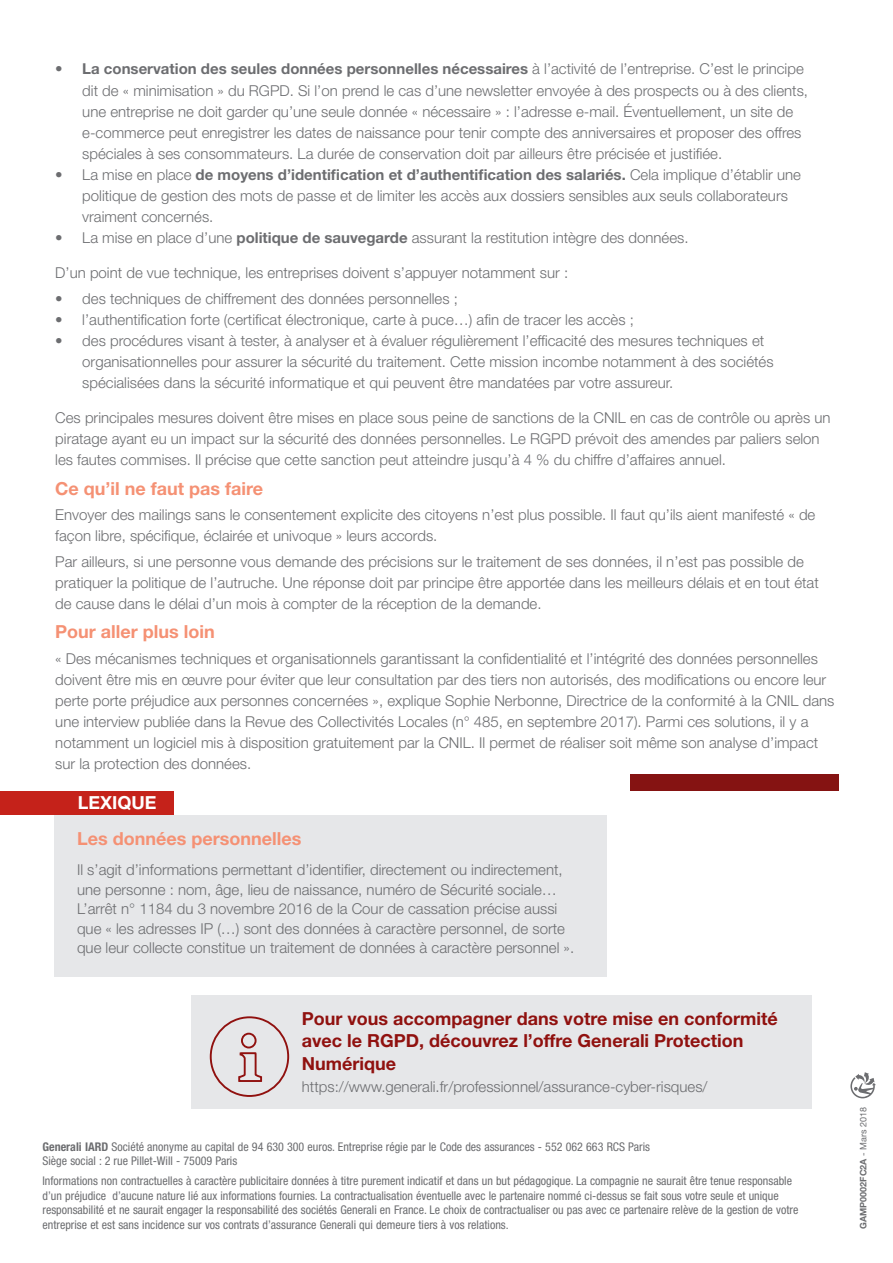
<style>
.page{position:relative;width:893px;height:1263px;background:#fff}
.page>*{position:absolute;margin:0;border:0;box-sizing:border-box;transform-origin:0 0}
.t1{font:700 18px/22.5px "Helvetica Neue LT Std";color:#90110f}
.t2{font:700 18px "Helvetica Neue LT Std";color:#f59174}
.t3{font:700 18px "Helvetica Neue LT Std";color:#fff}
.t4{font:300 15px/21px "Helvetica Neue LT Std";color:#6c6d70}
.bodoni_c8{font:condensed 12px/14.4px "Helvetica Neue LT Std";color:#6c6d70}
.Texte{font:condensed 12px/14.4px "Helvetica Neue LT Std";color:#6c6d70}
.bodoni_c8-2{font:700 9px "Helvetica Neue LT Std";color:#6c6d70}
.s1{font-weight:700}
.s2{font-weight:400}
</style>
<div class="page">
<div style="left:0;top:791px;width:174px;height:24px;background:#c5221a"></div>
<div style="left:54px;top:815px;width:553px;height:162px;background:#e6e7e9"></div>
<div style="left:191px;top:995px;width:621px;height:113px;background:#e6e7e9"></div>
<svg style="left:209px;top:1016px;width:81px;height:81px"></svg>
<svg style="left:850px;top:1072px;width:26px;height:26px"></svg>
<div style="left:631px;top:774px;width:208px;height:16px;background:#851312"></div>
<p class="t4" style="left:82px;top:58px;width:727px;text-indent:-27px"><span class="s1">• La conservation des seules données personnelles nécessaires</span> à l’activité de l’entreprise. C’est le principe dit de « minimisation » du RGPD. Si l’on prend le cas d’une newsletter envoyée à des prospects ou à des clients, une entreprise ne doit garder qu’une seule donnée « nécessaire » : l’adresse e-mail. Éventuellement, un site de e-commerce peut enregistrer les dates de naissance pour tenir compte des anniversaires et proposer des offres spéciales à ses consommateurs. La durée de conservation doit par ailleurs être précisée et justifiée.</p>
<p class="t4" style="left:82px;top:163px;width:720px;text-indent:-27px">• La mise en place <span class="s1">de moyens d’identification et d’authentification des salariés.</span> Cela implique d’établir une politique de gestion des mots de passe et de limiter les accès aux dossiers sensibles aux seuls collaborateurs vraiment concernés.</p>
<p class="t4" style="left:55px;top:226px;width:635px">• La mise en place d’une <span class="s1">politique de sauvegarde</span> assurant la restitution intègre des données.</p>
<p class="t4" style="left:55px;top:262px;width:514px">D’un point de vue technique, les entreprises doivent s’appuyer notamment sur :</p>
<p class="t4" style="left:55px;top:287px;width:404px">• des techniques de chiffrement des données personnelles ;</p>
<p class="t4" style="left:55px;top:308px;width:580px">• l’authentification forte (certificat électronique, carte à puce…) afin de tracer les accès ;</p>
<p class="t4" style="left:82px;top:329px;width:693px;text-indent:-27px">• des procédures visant à tester, à analyser et à évaluer régulièrement l’efficacité des mesures techniques et organisationnelles pour assurer la sécurité du traitement. Cette mission incombe notamment à des sociétés spécialisées dans la sécurité informatique et qui peuvent être mandatées par votre assureur.</p>
<p class="t4" style="left:55px;top:407px;width:777px">Ces principales mesures doivent être mises en place sous peine de sanctions de la CNIL en cas de contrôle ou après un piratage ayant eu un impact sur la sécurité des données personnelles. Le RGPD prévoit des amendes par paliers selon les fautes commises. Il précise que cette sanction peut atteindre jusqu’à 4 % du chiffre d’affaires annuel.</p>
<p class="t2" style="left:55px;top:477px;width:209px">Ce qu’il ne faut pas faire</p>
<p class="t4" style="left:55px;top:504px;width:762px">Envoyer des mailings sans le consentement explicite des citoyens n’est plus possible. Il faut qu’ils aient manifesté « de façon libre, spécifique, éclairée et univoque » leurs accords.</p>
<p class="t4" style="left:55px;top:550px;width:765px">Par ailleurs, si une personne vous demande des précisions sur le traitement de ses données, il n’est pas possible de pratiquer la politique de l’autruche. Une réponse doit par principe être apportée dans les meilleurs délais et en tout état de cause dans le délai d’un mois à compter de la réception de la demande.</p>
<p class="t2" style="left:55px;top:621px;width:161px">Pour aller plus loin</p>
<p class="t4" style="left:55px;top:647px;width:781px">« Des mécanismes techniques et organisationnels garantissant la confidentialité et l’intégrité des données personnelles doivent être mis en œuvre pour éviter que leur consultation par des tiers non autorisés, des modifications ou encore leur perte porte préjudice aux personnes concernées », explique Sophie Nerbonne, Directrice de la conformité à la CNIL dans une interview publiée dans la Revue des Collectivités Locales (n° 485, en septembre 2017). Parmi ces solutions, il y a notamment un logiciel mis à disposition gratuitement par la CNIL. Il permet de réaliser soit même son analyse d’impact sur la protection des données.</p>
<p class="t3" style="left:78px;top:792px;width:80px">LEXIQUE</p>
<p class="t2" style="left:77px;top:828px;width:226px">Les données personnelles</p>
<p class="t4" style="left:77px;top:859px;width:487px">Il s’agit d’informations permettant d’identifier, directement ou indirectement,</p>
<p class="t4" style="left:77px;top:879px;width:481px">une personne : nom, âge, lieu de naissance, numéro de Sécurité sociale…</p>
<p class="t4" style="left:77px;top:899px;width:499px;line-height:19.5px">L’arrêt n° 1184 du 3 novembre 2016 de la Cour de cassation précise aussi que « les adresses IP (…) sont des données à caractère personnel, de sorte que leur collecte constitue un traitement de données à caractère personnel ».</p>
<p class="t1" style="left:302px;top:1007px;width:477px">Pour vous accompagner dans votre mise en conformité avec le RGPD, découvrez l’offre Generali Protection<br>Numérique</p>
<p class="t4" style="left:302px;top:1076px;width:407px">https://www.generali.fr/professionnel/assurance-cyber-risques/</p>
<p class="Texte" style="left:43px;top:1139px;width:609px"><span class="s1">Generali IARD</span> Société anonyme au capital de 94 630 300 euros. Entreprise régie par le Code des assurances - 552 062 663 RCS Paris<br>Siège social : 2 rue Pillet-Will - 75009 Paris</p>
<p class="bodoni_c8" style="left:43px;top:1174px;width:757px">Informations non contractuelles à caractère publicitaire données à titre purement indicatif et dans un but pédagogique. La compagnie ne saurait être tenue responsable d’un préjudice d’aucune nature lié aux informations fournies. La contractualisation éventuelle avec le partenaire nommé ci-dessus se fait sous votre seule et unique responsabilité et ne saurait engager la responsabilité des sociétés Generali en France. Le choix de contractualiser ou pas avec ce partenaire relève de la gestion de votre entreprise et est sans incidence sur vos contrats d’assurance Generali qui demeure tiers à vos relations.</p>
<p class="bodoni_c8-2" style="left:858px;top:1229px;width:124px;rotate:-90deg">GAMP0002FC2A <span class="s2">- Mars 2018</span></p>
</div>
